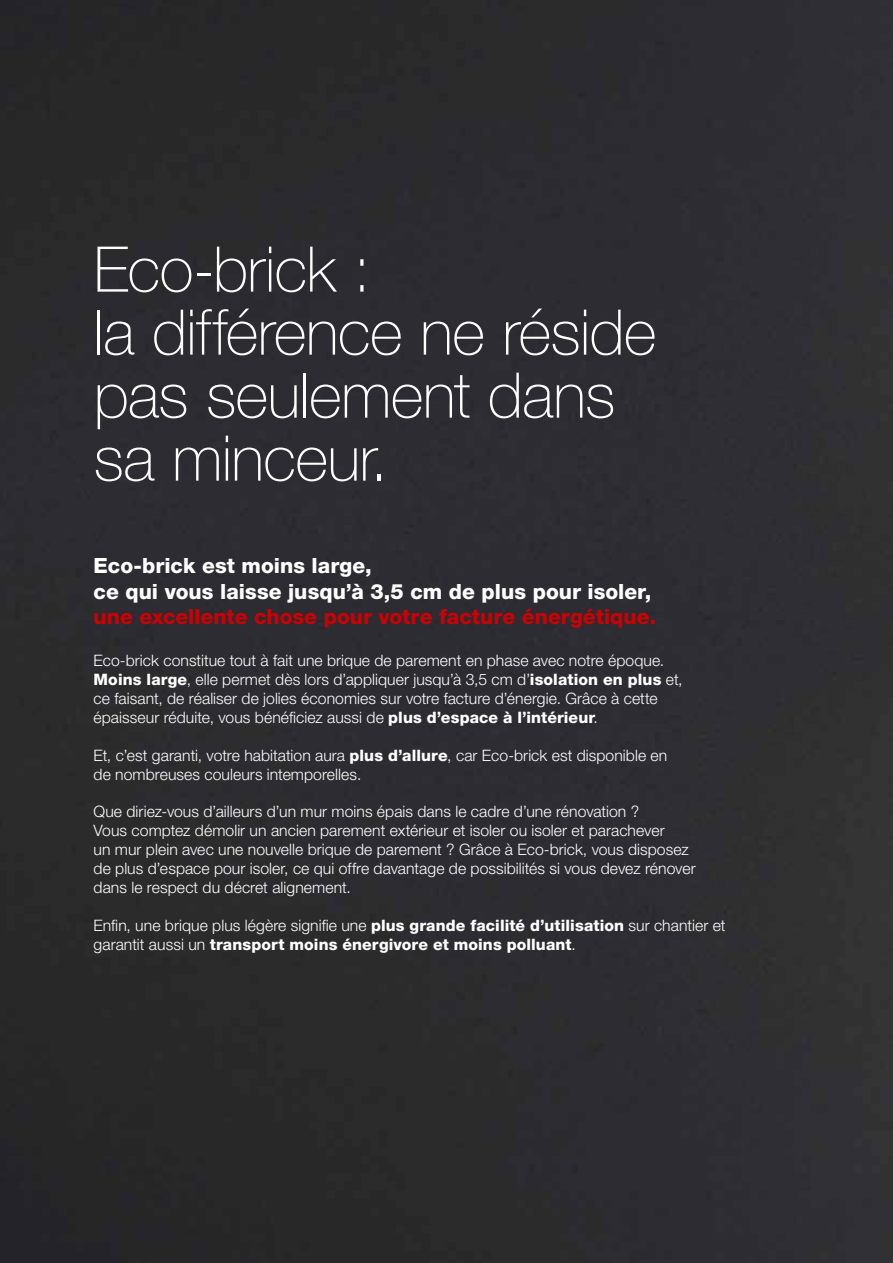
<style>
.page{position:relative;width:893px;height:1263px;background:#fff}
.page>*{position:absolute;margin:0;border:0;box-sizing:border-box;transform-origin:0 0}
.t1{font:100 63px/63px "Helvetica Neue LT Std";letter-spacing:-.01em;color:#fff}
.t2{font:800 21px/25.2px "Helvetica Neue LT Std";color:#fff}
.t3{font:800 21px "Helvetica Neue LT Std";color:#c80205}
.t4{font:300 15.75px/18.9px "Helvetica Neue LT Std";letter-spacing:.005em;color:#fff}
.t5{font:800 15.75px/18.9px "Helvetica Neue LT Std";letter-spacing:.005em;color:#fff}
.s1{font-weight:800}
.s2{font-weight:300}
</style>
<div class="page">
<img style="left:0;top:0;width:893px;height:1263px">
<h1 class="t1" style="left:94px;top:238px;width:564px">Eco-brick :<br>la différence ne réside pas seulement dans sa minceur.</h1>
<h2 class="t2" style="left:94px;top:553px;width:559px">Eco-brick est moins large,<br>ce qui vous laisse jusqu’à 3,5 cm de plus pour isoler,</h2>
<h2 class="t3" style="left:94px;top:604px;width:564px">une excellente chose pour votre facture énergétique.</h2>
<p class="t4" style="left:94px;top:651px;width:591px">Eco-brick constitue tout à fait une brique de parement en phase avec notre époque.<br><span class="s1">Moins large</span>, elle permet dès lors d’appliquer jusqu’à 3,5 cm d’<span class="s1">isolation en plus</span> et, ce faisant, de réaliser de jolies économies sur votre facture d’énergie. Grâce à cette épaisseur réduite, vous bénéficiez aussi de <span class="s1">plus d’espace à l’intérieur</span>.</p>
<p class="t4" style="left:94px;top:745px;width:575px">Et, c’est garanti, votre habitation aura <span class="s1">plus d’allure</span>, car Eco-brick est disponible en de nombreuses couleurs intemporelles.</p>
<p class="t4" style="left:94px;top:802px;width:604px">Que diriez-vous d’ailleurs d’un mur moins épais dans le cadre d’une rénovation ?<br>Vous comptez démolir un ancien parement extérieur et isoler ou isoler et parachever<br>un mur plein avec une nouvelle brique de parement ? Grâce à Eco-brick, vous disposez de plus d’espace pour isoler, ce qui offre davantage de possibilités si vous devez rénover dans le respect du décret alignement.</p>
<p class="t5" style="left:94px;top:916px;width:633px"><span class="s2">Enfin, une brique plus légère signifie une</span> plus grande facilité d’utilisation <span class="s2">sur chantier et garantit aussi un</span> transport moins énergivore et moins polluant<span class="s2">.</span></p>
</div>
